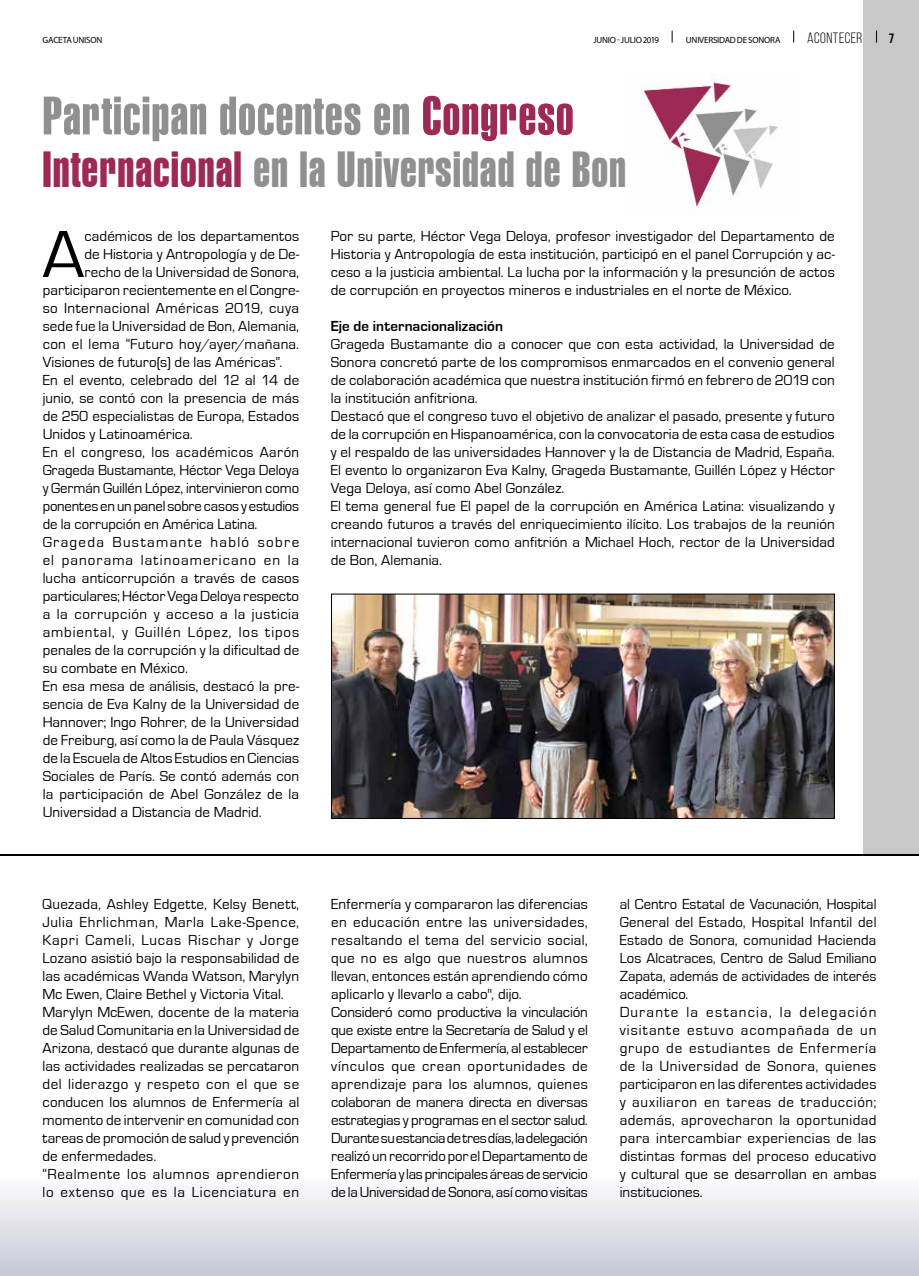
<style>
.page{position:relative;width:919px;height:1276px;background:#fff}
.page>*{position:absolute;margin:0;border:0;box-sizing:border-box;transform-origin:0 0}
.t1{font:69px "Eurostile";color:#000}
.t2{font:52.5px "Swiss 911 BT Extra Compressed";letter-spacing:.02em;color:#909090}
.t3{font:49.5px "Swiss 911 BT Extra Compressed";letter-spacing:.02em;color:#909090}
.t4{font:15px/18px "Eurostile";letter-spacing:.01em;color:#000}
.t5{font:15px "Eurostile";letter-spacing:-.015em;color:#000}
.t6{font:15px "Eurostile";letter-spacing:.06em;color:#000}
.t7{font:15px "Eurostile";letter-spacing:.03em;color:#000}
.t8{font:15px "Eurostile";letter-spacing:.04em;color:#000}
.t9{font:15px "Eurostile";letter-spacing:.07em;color:#000}
.t10{font:15px "Eurostile";letter-spacing:.085em;color:#000}
.t11{font:700 15px "Eurostile";letter-spacing:.005em;color:#000}
.t12{font:15px "Bebas Neue";letter-spacing:.035em;color:#000}
.t13{font:700 13.5px "Bebas Neue";color:#000}
.t14{font:9px "Myriad Pro";letter-spacing:-.025em;color:#000}
.s1{color:#9d2a55}
</style>
<div class="page">
<div style="left:863px;top:0;width:55px;height:855px;background:#c8c8c8"></div>
<div style="left:0;top:1131px;width:918px;height:145px;background:linear-gradient(to bottom,#fff,#ccccd9)"></div>
<svg style="left:793px;top:31px;width:1px;height:12px"></svg>
<svg style="left:671px;top:31px;width:1px;height:12px"></svg>
<svg style="left:876px;top:31px;width:1px;height:12px"></svg>
<hr style="left:4px;top:854px;width:914px;height:1px;background:#000">
<img style="left:333px;top:596px;width:499px;height:221px">
<div style="left:331px;top:594px;width:503px;height:225px;border:1px solid #000"></div>
<img style="left:642px;top:80px;width:136px;height:128px">
<p class="t14" style="left:43px;top:34px;width:61px">GACETA UNISON</p>
<p class="t14" style="left:593px;top:34px;width:67px">JUNIO - JULIO 2019</p>
<p class="t14" style="left:686px;top:34px;width:96px">UNIVERSIDAD DE SONORA</p>
<p class="t12" style="left:807px;top:29px;width:57px">ACONTECER</p>
<p class="t13" style="left:888px;top:30px;width:7px">7</p>
<h2 class="t2" style="left:43px;top:86px;width:532px">Participan docentes en <span class="s1">Congreso</span></h2>
<h3 class="t3" style="left:43px;top:141px;width:585px"><span class="s1">Internacional</span> en la Universidad de Bon</h3>
<h1 class="t1" style="left:42px;top:217px;width:43px">A</h1>
<p class="t4" style="left:84px;top:227px;width:216px">cadémicos de los departamentos</p>
<p class="t4" style="left:84px;top:245px;width:216px">de Historia y Antropología y de De-</p>
<p class="t4" style="left:84px;top:263px;width:216px">recho de la Universidad de Sonora,</p>
<p class="t4" style="left:43px;top:281px;width:258px">participaron recientemente en el Congre-</p>
<p class="t4" style="left:43px;top:299px;width:258px">so Internacional Américas 2019, cuya</p>
<p class="t4" style="left:43px;top:317px;width:258px">sede fue la Universidad de Bon, Alemania,</p>
<p class="t4" style="left:43px;top:335px;width:258px">con el lema “Futuro hoy/ayer/mañana.</p>
<p class="t4" style="left:43px;top:353px;width:241px">Visiones de futuro(s) de las Américas”.</p>
<p class="t4" style="left:43px;top:371px;width:258px">En el evento, celebrado del 12 al 14 de</p>
<p class="t4" style="left:43px;top:389px;width:258px">junio, se contó con la presencia de más</p>
<p class="t4" style="left:43px;top:407px;width:258px">de 250 especialistas de Europa, Estados</p>
<p class="t4" style="left:43px;top:425px;width:152px">Unidos y Latinoamérica.</p>
<p class="t7" style="left:43px;top:444px;width:258px">En el congreso, los académicos Aarón</p>
<p class="t4" style="left:43px;top:461px;width:258px">Grageda Bustamante, Héctor Vega Deloya</p>
<p class="t4" style="left:43px;top:479px;width:258px">y Germán Guillén López, intervinieron como</p>
<p class="t5" style="left:43px;top:498px;width:258px">ponentes en un panel sobre casos y estudios</p>
<p class="t4" style="left:43px;top:515px;width:216px">de la corrupción en América Latina.</p>
<p class="t10" style="left:43px;top:534px;width:258px">Grageda Bustamante habló sobre</p>
<p class="t9" style="left:43px;top:552px;width:258px">el panorama latinoamericano en la</p>
<p class="t4" style="left:43px;top:569px;width:258px">lucha anticorrupción a través de casos</p>
<p class="t4" style="left:43px;top:587px;width:258px">particulares; Héctor Vega Deloya respecto</p>
<p class="t8" style="left:43px;top:606px;width:258px">a la corrupción y acceso a la justicia</p>
<p class="t6" style="left:43px;top:624px;width:258px">ambiental, y Guillén López, los tipos</p>
<p class="t4" style="left:43px;top:641px;width:258px">penales de la corrupción y la dificultad de</p>
<p class="t4" style="left:43px;top:659px;width:147px">su combate en México.</p>
<p class="t4" style="left:43px;top:677px;width:258px">En esa mesa de análisis, destacó la pre-</p>
<p class="t4" style="left:43px;top:695px;width:258px">sencia de Eva Kalny de la Universidad de</p>
<p class="t4" style="left:43px;top:713px;width:258px">Hannover; Ingo Rohrer, de la Universidad</p>
<p class="t4" style="left:43px;top:731px;width:258px">de Freiburg, así como la de Paula Vásquez</p>
<p class="t4" style="left:43px;top:749px;width:258px">de la Escuela de Altos Estudios en Ciencias</p>
<p class="t4" style="left:43px;top:767px;width:258px">Sociales de París. Se contó además con</p>
<p class="t4" style="left:43px;top:785px;width:258px">la participación de Abel González de la</p>
<p class="t4" style="left:43px;top:803px;width:220px">Universidad a Distancia de Madrid.</p>
<p class="t4" style="left:331px;top:228px;width:505px;text-align:justify">Por su parte, Héctor Vega Deloya, profesor investigador del Departamento de Historia y Antropología de esta institución, participó en el panel Corrupción y ac&shy;ceso a la justicia ambiental. La lucha por la información y la presunción de actos de corrupción en proyectos mineros e industriales en el norte de México.</p>
<p class="t11" style="left:331px;top:318px;width:174px">Eje de internacionalización</p>
<p class="t4" style="left:331px;top:336px;width:505px">Grageda Bustamante dio a conocer que con esta actividad, la Universidad de Sonora concretó parte de los compromisos enmarcados en el convenio general de colaboración académica que nuestra institución firmó en febrero de 2019 con la institución anfitriona.<br>Destacó que el congreso tuvo el objetivo de analizar el pasado, presente y futuro de la corrupción en Hispanoamérica, con la convocatoria de esta casa de estudios y el respaldo de las universidades Hannover y la de Distancia de Madrid, España.<br>El evento lo organizaron Eva Kalny, Grageda Bustamante, Guillén López y Héctor Vega Deloya, así como Abel González.<br>El tema general fue El papel de la corrupción en América Latina: visualizando y creando futuros a través del enriquecimiento ilícito. Los trabajos de la reunión internacional tuvieron como anfitrión a Michael Hoch, rector de la Universidad de Bon, Alemania.</p>
<p class="t4" style="left:43px;top:895px;width:258px">Quezada, Ashley Edgette, Kelsy Benett, Julia Ehrlichman, Marla Lake-Spence, Kapri Cameli, Lucas Rischar y Jorge Lozano asistió bajo la responsabilidad de las académicas Wanda Watson, Marylyn Mc Ewen, Claire Bethel y Victoria Vital.<br>Marylyn McEwen, docente de la materia de Salud Comunitaria en la Universidad de Arizona, destacó que durante algunas de las actividades realizadas se percataron del liderazgo y respeto con el que se conducen los alumnos de Enfermería al momento de intervenir en comunidad con tareas de promoción de salud y prevención de enfermedades.<br>“Realmente los alumnos aprendieron lo extenso que es la Licenciatura en</p>
<p class="t4" style="left:331px;top:895px;width:258px">Enfermería y compararon las diferencias en educación entre las universidades, resaltando el tema del servicio social, que no es algo que nuestros alumnos llevan, entonces están aprendiendo cómo aplicarlo y llevarlo a cabo", dijo.<br>Consideró como productiva la vinculación que existe entre la Secretaría de Salud y el Departamento de Enfermería, al establecer vínculos que crean oportunidades de aprendizaje para los alumnos, quienes colaboran de manera directa en diversas estrategias y programas en el sector salud.<br>Durante su estancia de tres días, la delegación realizó un recorrido por el Departamento de Enfermería y las principales áreas de servicio de la Universidad de Sonora, así como visitas</p>
<p class="t4" style="left:619px;top:895px;width:258px">al Centro Estatal de Vacunación, Hospital General del Estado, Hospital Infantil del Estado de Sonora, comunidad Hacienda Los Alcatraces, Centro de Salud Emiliano Zapata, además de actividades de interés académico.<br>Durante la estancia, la delegación visitante estuvo acompañada de un grupo de estudiantes de Enfermería de la Universidad de Sonora, quienes participaron en las diferentes actividades y auxiliaron en tareas de traducción; además, aprovecharon la oportunidad para intercambiar experiencias de las distintas formas del proceso educativo y cultural que se desarrollan en ambas instituciones.</p>
</div>
